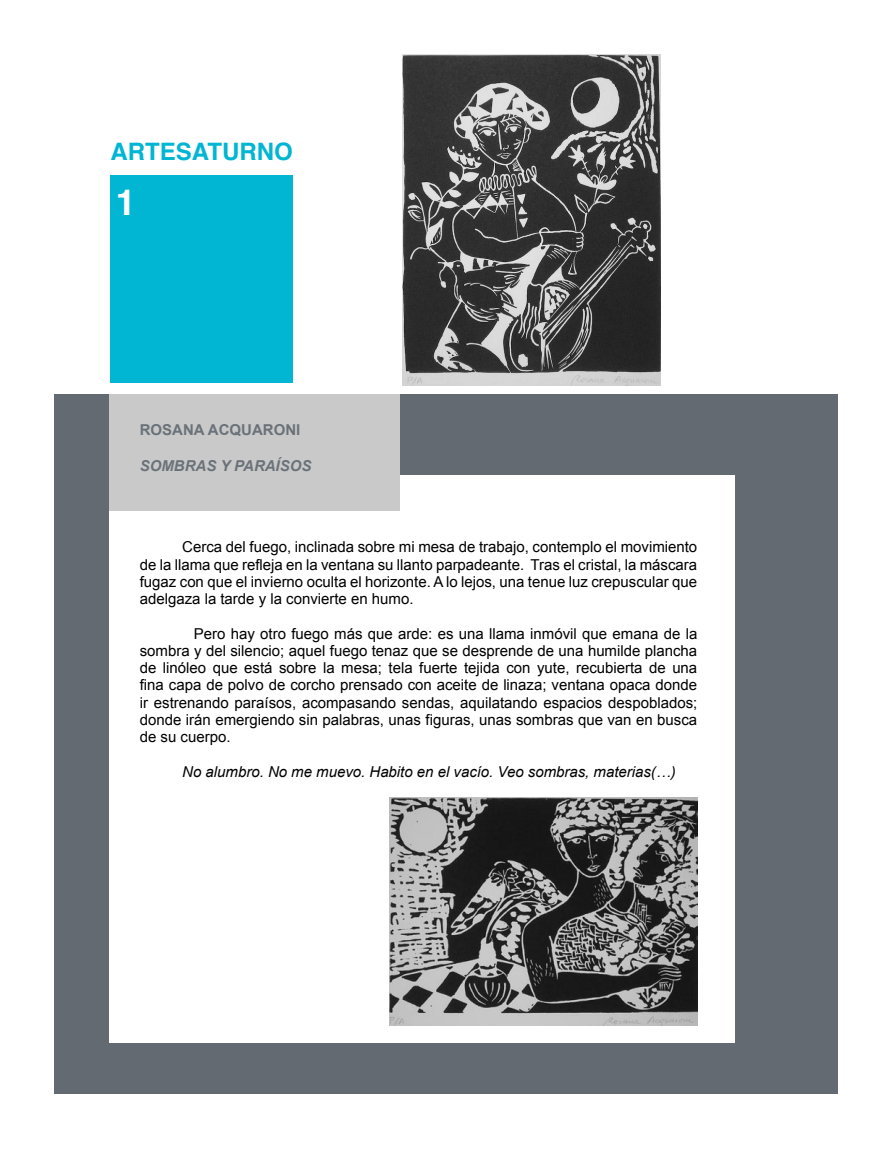
<style>
.page{position:relative;width:893px;height:1149px;background:#fff}
.page>*{position:absolute;margin:0;border:0;box-sizing:border-box;transform-origin:0 0}
.t1{font:700 36px "Helvetica";color:#fff}
.t2{font:700 24px "Helvetica";color:#00b6d2}
.TEXTO{font:15px/17.2px "Arial";color:#000;text-align:justify}
.TEXTO-2{font:italic 15px "Arial";color:#000}
.t3{font:italic 700 15px "Arial";color:#6a7279}
.t4{font:700 15px "Arial";color:#6a7279}
</style>
<div class="page">
<div style="left:55px;top:394px;width:783px;height:699px;background:#636a72"></div>
<div style="left:110px;top:175px;width:183px;height:207px;background:#00b6d2"></div>
<div style="left:109px;top:475px;width:625px;height:567px;background:#fff"></div>
<div style="left:109px;top:394px;width:291px;height:117px;background:#c9c9c9"></div>
<img style="left:402px;top:54px;width:258px;height:331px">
<img style="left:390px;top:797px;width:307px;height:228px">
<p class="t2" style="left:111px;top:129px;width:184px">ARTESATURNO</p>
<p class="t1" style="left:116px;top:170px;width:22px">1</p>
<p class="t4" style="left:140px;top:421px;width:162px">ROSANA ACQUARONI</p>
<p class="t3" style="left:140px;top:457px;width:173px">SOMBRAS Y PARAÍSOS</p>
<p class="TEXTO" style="left:140px;top:538px;width:559px;text-indent:43px">Cerca del fuego, inclinada sobre mi mesa de trabajo, contemplo el movimiento de la llama que refleja en la ventana su llanto parpadeante. Tras el cristal, la máscara fugaz con que el invierno oculta el horizonte. A lo lejos, una tenue luz crepuscular que adelgaza la tarde y la convierte en humo.</p>
<p class="TEXTO" style="left:140px;top:624px;width:559px;text-indent:54px">Pero hay otro fuego más que arde: es una llama inmóvil que emana de la sombra y del silencio; aquel fuego tenaz que se desprende de una humilde plancha de linóleo que está sobre la mesa; tela fuerte tejida con yute, recubierta de una fina capa de polvo de corcho prensado con aceite de linaza; ventana opaca donde ir estrenando paraísos, acompasando sendas, aquilatando espacios despoblados; donde irán emergiendo sin palabras, unas figuras, unas sombras que van en busca de su cuerpo.</p>
<p class="TEXTO-2" style="left:182px;top:762px;width:495px">No alumbro. No me muevo. Habito en el vacío. Veo sombras, materias(…)</p>
</div>
